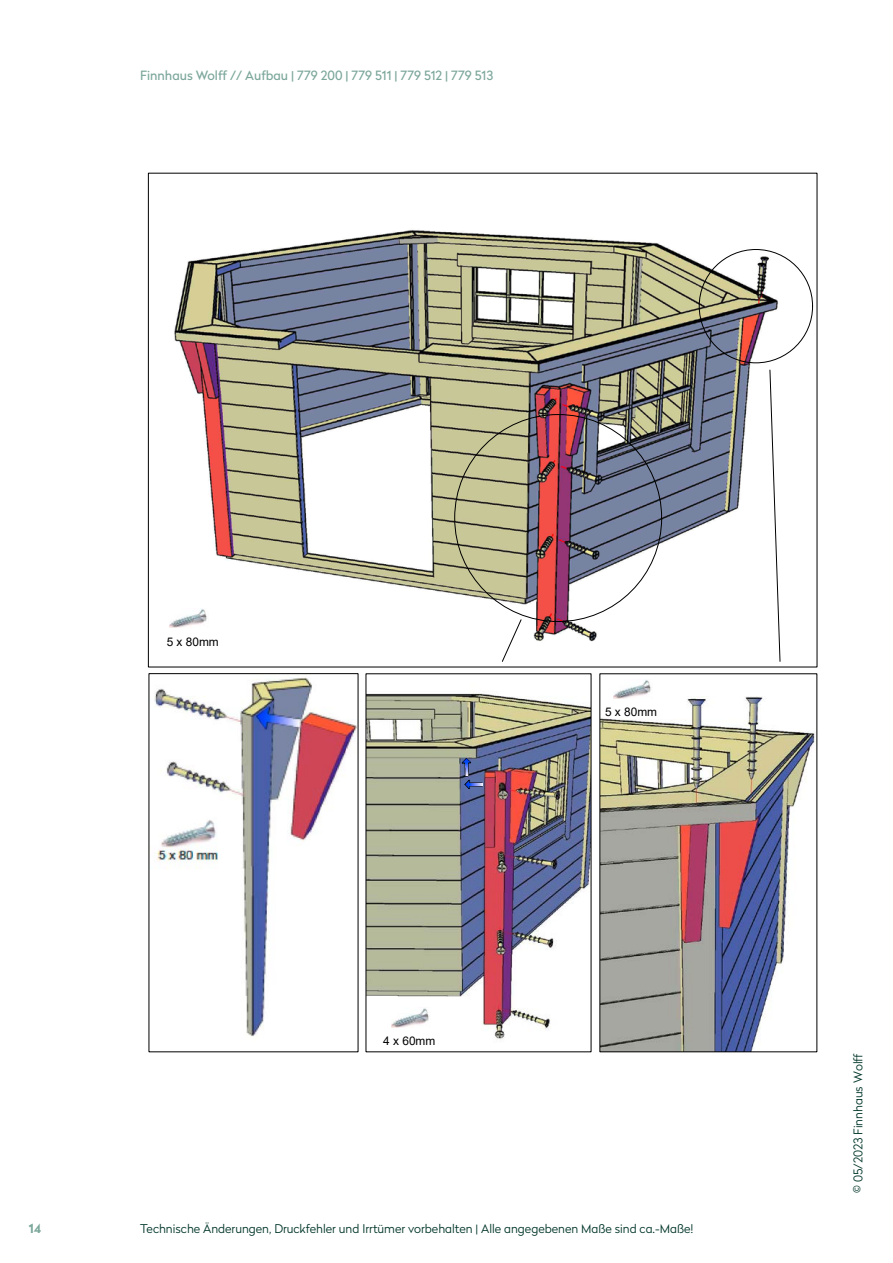
<style>
.page{position:relative;width:893px;height:1263px;background:#fff}
.page>*{position:absolute;margin:0;border:0;box-sizing:border-box;transform-origin:0 0}
.t1{font:12.75px "Radikal";color:#7ca79b}
.t2{font:700 12.75px "Radikal";color:#7ca79b}
.t3{font:300 12px "Radikal";color:#003629}
.t4{font:11.85px "Arial";color:#000}
</style>
<div class="page">
<img style="left:174px;top:230px;width:640px;height:412px">
<img style="left:368px;top:693px;width:221px;height:347px">
<img style="left:602px;top:696px;width:213px;height:354px">
<img style="left:169px;top:609px;width:40px;height:19px">
<img style="left:613px;top:680px;width:39px;height:18px">
<svg style="left:461px;top:758px;width:22px;height:32px"></svg>
<img style="left:462px;top:758px;width:9px;height:18px">
<img style="left:391px;top:1008px;width:39px;height:19px">
<img style="left:154px;top:677px;width:202px;height:360px">
<svg style="left:502px;top:619px;width:20px;height:43px"></svg>
<svg style="left:769px;top:369px;width:12px;height:293px"></svg>
<p class="t1" style="left:140px;top:67px;width:354px">Finnhaus Wolff // Aufbau | 779 200 | 779 511 | 779 512 | 779 513</p>
<p class="t4" style="left:167px;top:633px;width:54px">5 x 80mm</p>
<p class="t4" style="left:383px;top:1032px;width:54px">4 x 60mm</p>
<p class="t4" style="left:605px;top:703px;width:54px">5 x 80mm</p>
<p class="t2" style="left:29px;top:1219px;width:14px">14</p>
<p class="t3" style="left:140px;top:1220px;width:555px">Technische Änderungen, Druckfehler und Irrtümer vorbehalten | Alle angegebenen Maße sind ca.-Maße!</p>
<p class="t3" style="left:850px;top:1193px;width:141px;rotate:-90deg">© 05/2023 Finnhaus Wolff</p>
</div>
